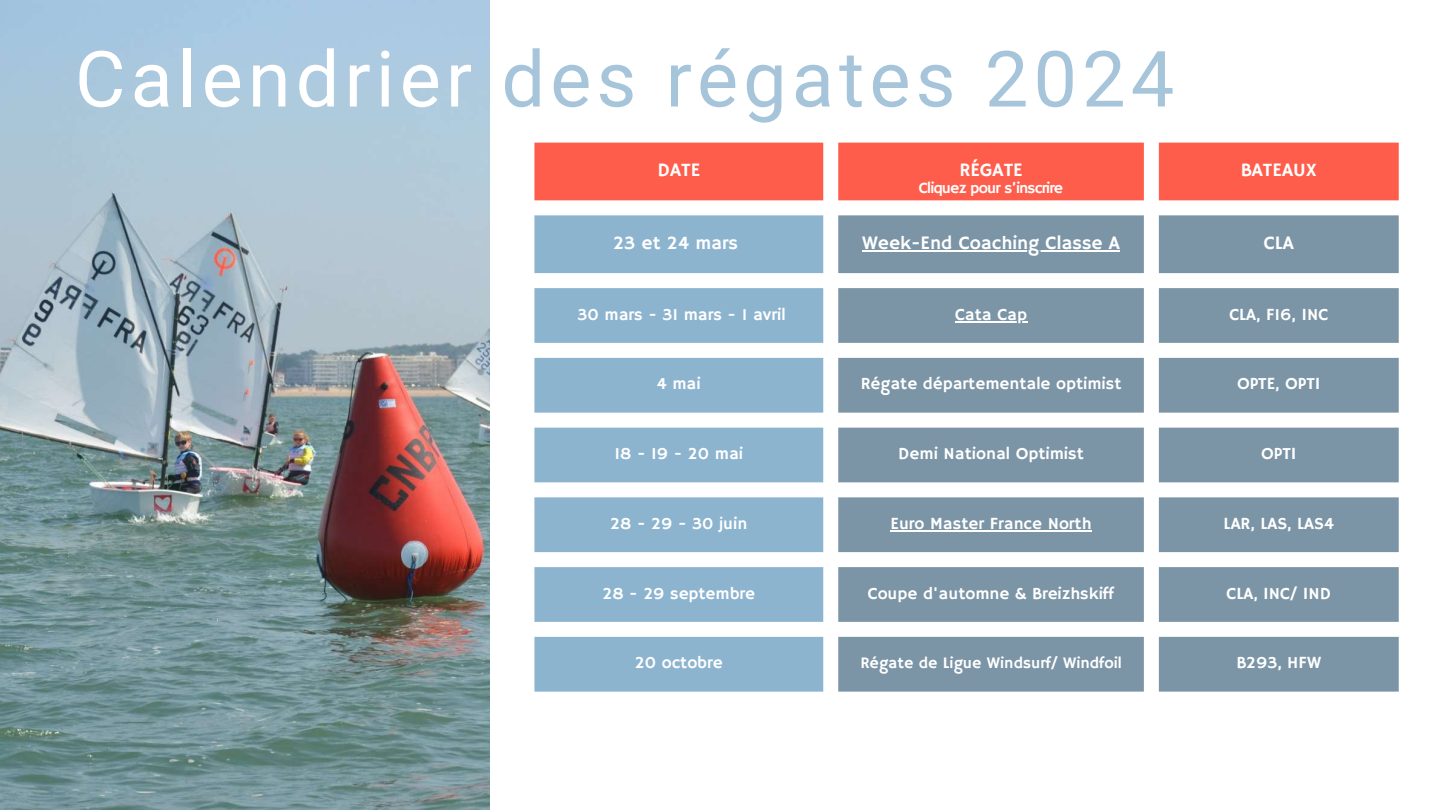
<style>
.page{position:relative;width:1440px;height:810px;background:#fff}
.page>*{position:absolute;margin:0;border:0;box-sizing:border-box;transform-origin:0 0}
.t1{font:77.6px "Roboto";letter-spacing:.065em;color:#a6c4da}
.t2{font:19px "Hammersmith One";color:#fff}
.t3{font:17px "Hammersmith One";color:#fff}
.t4{font:16px "Hammersmith One";color:#fff}
.t5{font:15.8px "Hammersmith One";letter-spacing:-.05em;color:#fff}
.s1{color:#fff}
</style>
<div class="page">
<img style="left:0;top:0;width:489px;height:810px">
<div style="left:534px;top:143px;width:865px;height:57px;background:#ff5d4c"></div>
<svg style="left:534px;top:215px;width:289px;height:477px;fill:#8db4cf"></svg>
<svg style="left:838px;top:215px;width:561px;height:477px;fill:#7b95a6"></svg>
<hr style="left:862px;top:251px;width:258px;height:1px;background:#fff">
<hr style="left:955px;top:321px;width:72px;height:2px;background:#fff">
<hr style="left:891px;top:530px;width:201px;height:2px;background:#fff">
<h1 class="t1" style="left:75px;top:35px;width:1101px"><span class="s1">Calendrier</span> des régates 2024</h1>
<p class="t2" style="left:657px;top:159px;width:44px">DATE</p>
<p class="t2" style="left:959px;top:159px;width:65px">RÉGATE</p>
<p class="t2" style="left:1241px;top:159px;width:78px">BATEAUX</p>
<p class="t5" style="left:919px;top:179px;width:146px">Cliquez pour s’inscrire</p>
<p class="t2" style="left:613px;top:232px;width:126px">23 et 24 mars</p>
<p class="t2" style="left:862px;top:232px;width:259px">Week-End Coaching Classe A</p>
<p class="t2" style="left:1264px;top:232px;width:32px">CLA</p>
<p class="t3" style="left:578px;top:304px;width:210px">30 mars - 31 mars - 1 avril</p>
<p class="t3" style="left:955px;top:304px;width:74px">Cata Cap</p>
<p class="t3" style="left:1229px;top:304px;width:100px">CLA, F16, INC</p>
<p class="t3" style="left:657px;top:374px;width:45px">4 mai</p>
<p class="t3" style="left:861px;top:374px;width:262px">Régate départementale optimist</p>
<p class="t3" style="left:1237px;top:374px;width:85px">OPTE, OPTI</p>
<p class="t3" style="left:615px;top:444px;width:130px">18 - 19 - 20 mai</p>
<p class="t3" style="left:898px;top:444px;width:187px">Demi National Optimist</p>
<p class="t3" style="left:1261px;top:444px;width:37px">OPTI</p>
<p class="t3" style="left:610px;top:514px;width:139px">28 - 29 - 30 juin</p>
<p class="t3" style="left:891px;top:514px;width:203px">Euro Master France North</p>
<p class="t3" style="left:1224px;top:514px;width:112px">LAR, LAS, LAS4</p>
<p class="t3" style="left:602px;top:583px;width:154px">28 - 29 septembre</p>
<p class="t3" style="left:868px;top:583px;width:248px">Coupe d'automne &amp; Breizhskiff</p>
<p class="t3" style="left:1227px;top:583px;width:106px">CLA, INC/ IND</p>
<p class="t3" style="left:635px;top:653px;width:89px">20 octobre</p>
<p class="t4" style="left:860px;top:653px;width:263px">Régate de Ligue Windsurf/ Windfoil</p>
<p class="t3" style="left:1236px;top:653px;width:86px">B293, HFW</p>
</div>
